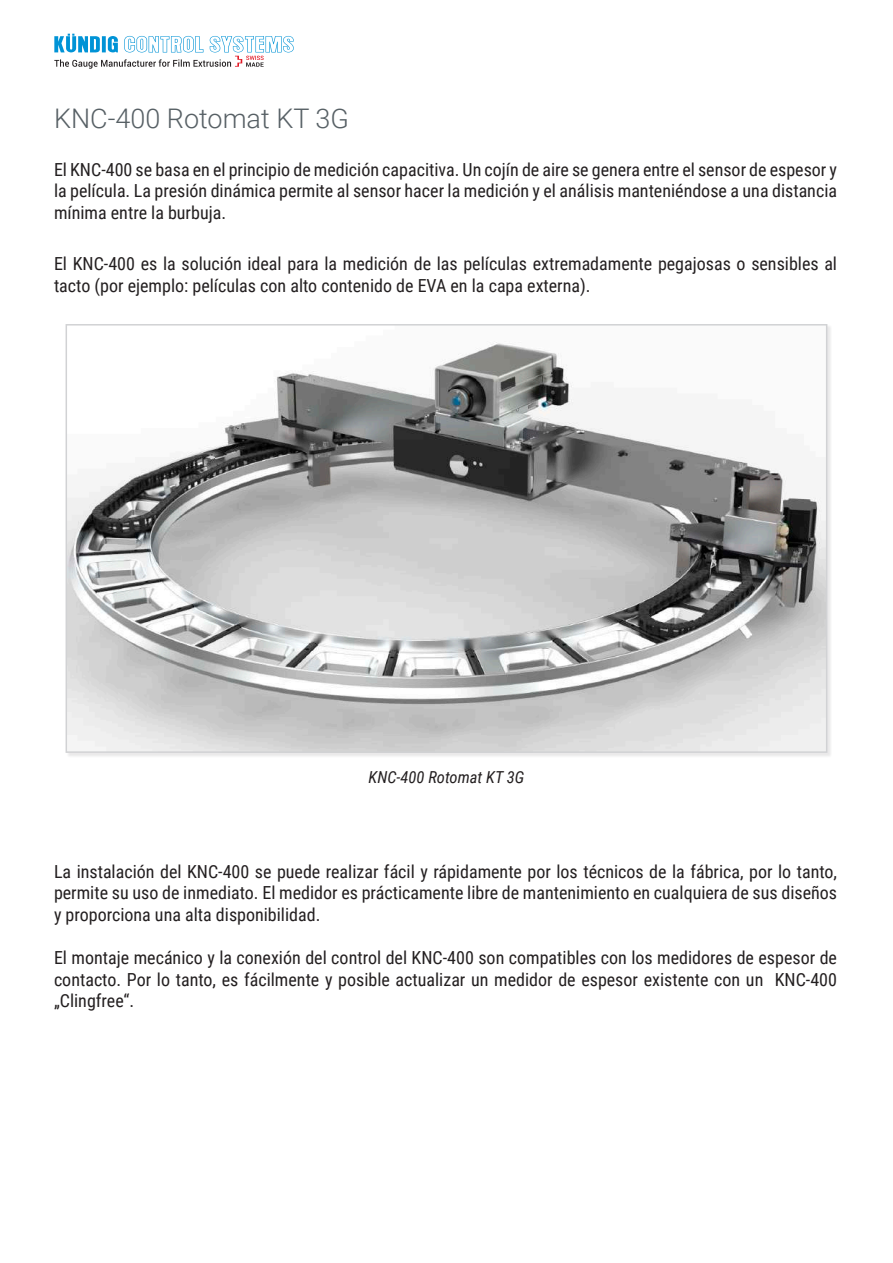
<style>
.page{position:relative;width:893px;height:1263px;background:#fff}
.page>*{position:absolute;margin:0;border:0;box-sizing:border-box;transform-origin:0 0}
.t1{font:300 27px "Roboto";color:#576065}
.t2{font:18px/21.6px "Roboto Condensed";color:#231f20;text-align:justify}
.t3{font:italic 16.5px "Roboto Condensed";color:#231f20}
</style>
<div class="page">
<svg style="left:54px;top:34px;width:240px;height:35px"></svg>
<img style="left:69px;top:341px;width:755px;height:409px">
<div style="left:66px;top:324px;width:761px;height:429px;border:2px solid #d1d2d4"></div>
<h1 class="t1" style="left:54px;top:100px;width:296px">KNC-400 Rotomat KT 3G</h1>
<p class="t2" style="left:54px;top:158px;width:785px">El KNC-400 se basa en el principio de medición capacitiva. Un cojín de aire se genera entre el sensor de espesor y la película. La presión dinámica permite al sensor hacer la medición y el análisis manteniéndose a una distancia mínima entre la burbuja.</p>
<p class="t2" style="left:54px;top:252px;width:785px">El KNC-400 es la solución ideal para la medición de las películas extremadamente pegajosas o sensibles al tacto (por ejemplo: películas con alto contenido de EVA en la capa externa).</p>
<p class="t3" style="left:369px;top:766px;width:157px">KNC-400 Rotomat KT 3G</p>
<p class="t2" style="left:54px;top:860px;width:785px">La instalación del KNC-400 se puede realizar fácil y rápidamente por los técnicos de la fábrica, por lo tanto, permite su uso de inmediato. El medidor es prácticamente libre de mantenimiento en cualquiera de sus diseños y proporciona una alta disponibilidad.</p>
<p class="t2" style="left:54px;top:946px;width:784px">El montaje mecánico y la conexión del control del KNC-400 son compatibles con los medidores de espesor de contacto. Por lo tanto, es fácilmente y posible actualizar un medidor de espesor existente con un KNC-400 „Clingfree“.</p>
</div>
